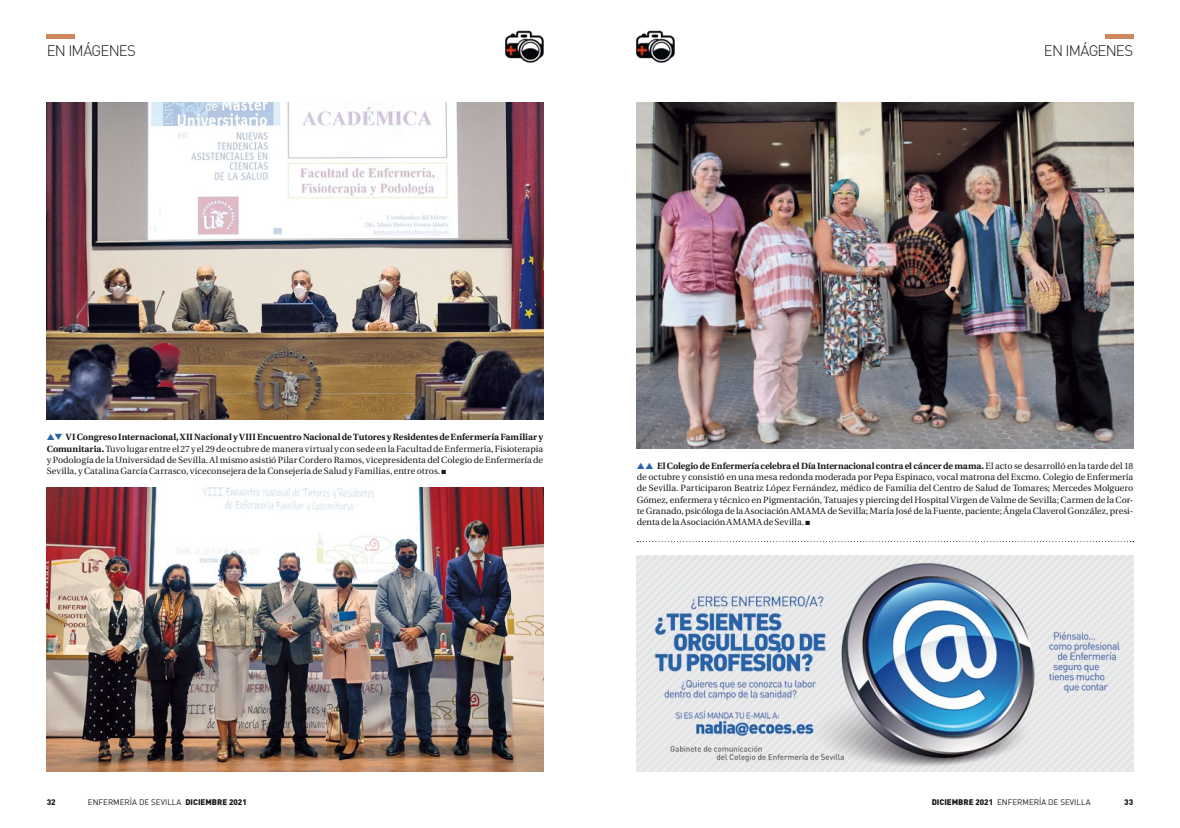
<style>
.page{position:relative;width:1180px;height:828px;background:#fff}
.page>*{position:absolute;margin:0;border:0;box-sizing:border-box;transform-origin:0 0}
.t1{font:300 15px "DIN";letter-spacing:-.05em;color:#1a171c}
.t2{font:9px/11.3px "Utopia";letter-spacing:.005em;color:#1a171c;text-align:justify}
.t3{font:8px "DIN";color:#1a171c}
.t4{font:900 8px "DIN";color:#1a171c}
.s1{color:#2964a9}
.s2{font-weight:700}
.s3{font-weight:900}
</style>
<div class="page">
<img style="left:47px;top:102px;width:496px;height:318px">
<img style="left:47px;top:488px;width:496px;height:283px">
<img style="left:636px;top:102px;width:496px;height:346px">
<img style="left:636px;top:556px;width:496px;height:215px">
<svg style="left:637px;top:541px;width:496px;height:1px"></svg>
<hr style="left:47px;top:34px;width:28px;height:4px;background:#cf875e">
<hr style="left:1104px;top:34px;width:28px;height:4px;background:#cf875e">
<img style="left:505px;top:30px;width:39px;height:33px">
<img style="left:636px;top:30px;width:39px;height:33px">
<h1 class="t1" style="left:47px;top:42px;width:91px">EN IMÁGENES</h1>
<h1 class="t1" style="left:1043px;top:42px;width:91px">EN IMÁGENES</h1>
<p class="t2" style="left:47px;top:432px;width:498px"><span class="s1">▲▼</span> <span class="s2">VI Congreso Internacional, XII Nacional y VIII Encuentro Nacional de Tutores y Residentes de Enfermería Familiar y Comunitaria.</span> Tuvo lugar entre el 27 y el 29 de octubre de manera virtual y con sede en la Facultad de Enfermería, Fisioterapia y Podología de la Universidad de Sevilla. Al mismo asistió Pilar Cordero Ramos, vicepresidenta del Colegio de Enfermería de Sevilla, y Catalina García Carrasco, viceconsejera de la Consejería de Salud y Familias, entre otros. ■</p>
<p class="t2" style="left:636px;top:460px;width:498px"><span class="s1">▲▲</span> <span class="s2">El Colegio de Enfermería celebra el Día Internacional contra el cáncer de mama.</span> El acto se desarrolló en la tarde del 18 de octubre y consistió en una mesa redonda moderada por Pepa Espinaco, vocal matrona del Excmo. Colegio de Enfermería de Sevilla. Participaron Beatriz López Fernández, médico de Familia del Centro de Salud de Tomares; Mercedes Molguero Gómez, enfermera y técnico en Pigmentación, Tatuajes y piercing del Hospital Virgen de Valme de Sevilla; Carmen de la Cor&shy;te Granado, psicóloga de la Asociación AMAMA de Sevilla; María José de la Fuente, paciente; Ángela Claverol González, presi&shy;denta de la Asociación AMAMA de Sevilla. ■</p>
<p class="t4" style="left:47px;top:797px;width:10px">32</p>
<p class="t3" style="left:88px;top:797px;width:160px">ENFERMERÍA DE SEVILLA <span class="s3">DICIEMBRE 2021</span></p>
<p class="t3" style="left:931px;top:797px;width:160px"><span class="s3">DICIEMBRE 2021</span> ENFERMERÍA DE SEVILLA</p>
<p class="t4" style="left:1124px;top:797px;width:10px">33</p>
</div>
